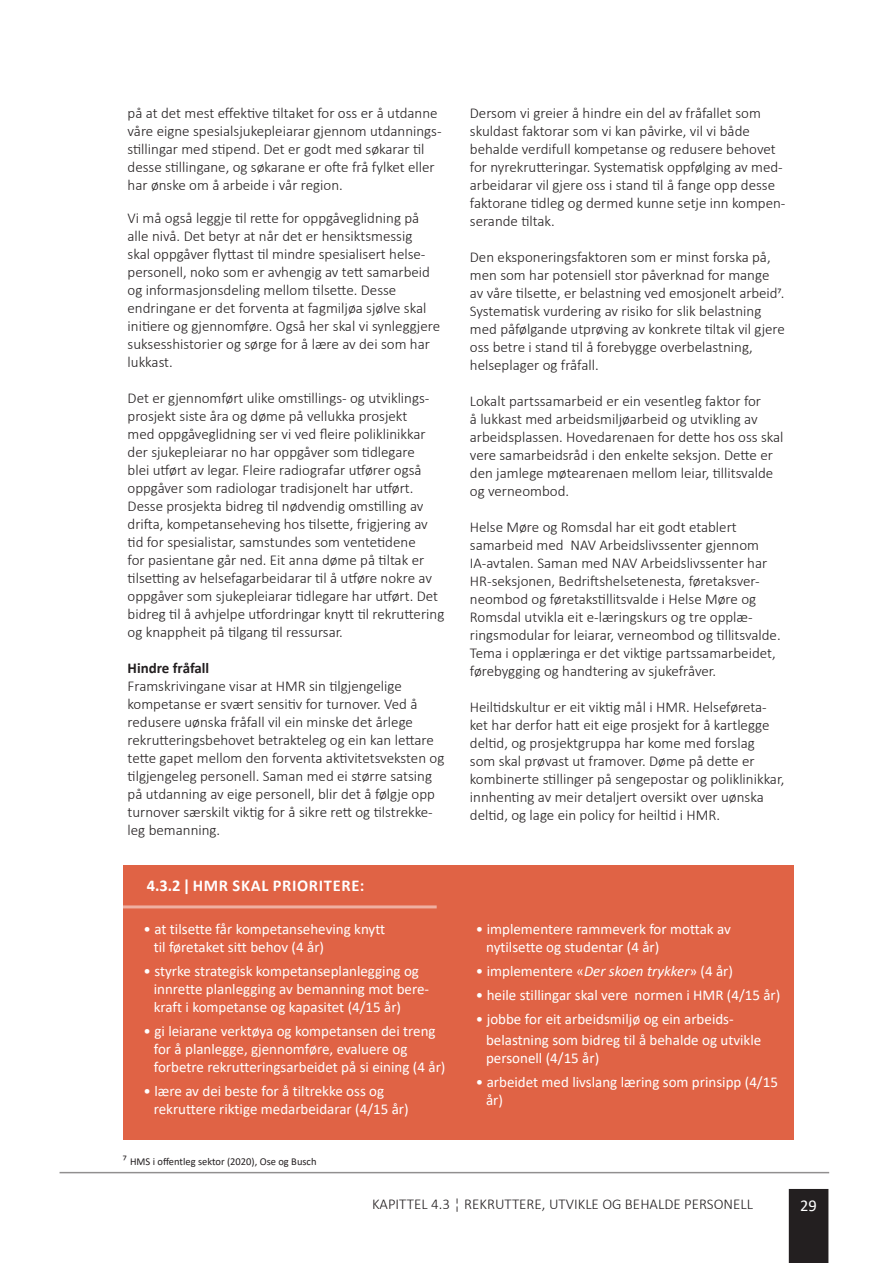
<style>
.page{position:relative;width:893px;height:1263px;background:#fff}
.page>*{position:absolute;margin:0;border:0;box-sizing:border-box;transform-origin:0 0}
.MÅLBOKS_overskrifter{font:700 16.5px "Calibri";letter-spacing:.04em;color:#fff}
.t1{font:16.5px "Calibri";color:#fff}
.mengdetekst{font:300 15px/18px "Calibri";color:#231f20}
.MÅLBOKS_punkttekst{font:15px/18px "Calibri";color:#fff}
.Footnote_text{font:300 15px/18px "Calibri";color:#231f20}
.MÅLBOKS_punkttekst-2{font:10.5px "Calibri";color:#231f20}
.s1{font-weight:700}
.s2{font-weight:300;font-size:15px}
.s3{font-style:italic}
</style>
<div class="page">
<hr style="left:60px;top:1172px;width:769px;height:1px;background:#231f20">
<div style="left:789px;top:1189px;width:39px;height:74px;background:#231f20"></div>
<div style="left:123px;top:865px;width:671px;height:275px;background:#e06345"></div>
<hr style="left:120px;top:905px;width:317px;height:3px;background:#fff">
<p class="Footnote_text" style="left:128px;top:103px;width:316px">på at det mest effektive tiltaket for oss er å utdanne våre eigne spesialsjukepleiarar gjennom utdannings&shy;stillingar med stipend. Det er godt med søkarar til desse stillingane, og søkarane er ofte frå fylket eller har ønske om å arbeide i vår region.</p>
<p class="mengdetekst" style="left:128px;top:208px;width:314px">Vi må også leggje til rette for oppgåveglidning på alle nivå. Det betyr at når det er hensiktsmessig<br>skal oppgåver flyttast til mindre spesialisert helse&shy;personell, noko som er avhengig av tett samarbeid og informasjonsdeling mellom tilsette. Desse endringane er det forventa at fagmiljøa sjølve skal initiere og gjennomføre. Også her skal vi synleggjere suksesshistorier og sørge for å lære av dei som har lukkast.</p>
<p class="mengdetekst" style="left:128px;top:388px;width:318px">Det er gjennomført ulike omstillings- og utviklings&shy;prosjekt siste åra og døme på vellukka prosjekt<br>med oppgåveglidning ser vi ved fleire poliklinikkar der sjukepleiarar no har oppgåver som tidlegare<br>blei utført av legar. Fleire radiografar utfører også oppgåver som radiologar tradisjonelt har utført.<br>Desse prosjekta bidreg til nødvendig omstilling av drifta, kompetanseheving hos tilsette, frigjering av tid for spesialistar, samstundes som ventetidene<br>for pasientane går ned. Eit anna døme på tiltak er tilsetting av helsefagarbeidarar til å utføre nokre av oppgåver som sjukepleiarar tidlegare har utført. Det bidreg til å avhjelpe utfordringar knytt til rekruttering og knappheit på tilgang til ressursar.</p>
<p class="mengdetekst" style="left:128px;top:658px;width:318px"><span class="s1">Hindre fråfall<br></span>Framskrivingane visar at HMR sin tilgjengelige kompetanse er svært sensitiv for turnover. Ved å redusere uønska fråfall vil ein minske det årlege rekrutteringsbehovet betrakteleg og ein kan lettare tette gapet mellom den forventa aktivitetsveksten og tilgjengeleg personell. Saman med ei større satsing på utdanning av eige personell, blir det å følgje opp turnover særskilt viktig for å sikre rett og tilstrekke&shy;leg bemanning.</p>
<p class="MÅLBOKS_overskrifter" style="left:147px;top:873px;width:219px">4.3.2 HMR SKAL PRIORITERE:</p>
<p class="MÅLBOKS_punkttekst" style="left:154px;top:920px;width:233px;text-indent:-10px">• at tilsette får kompetanseheving knytt til føretaket sitt behov (4 år)</p>
<p class="MÅLBOKS_punkttekst" style="left:154px;top:962px;width:277px;text-indent:-10px">• styrke strategisk kompetanseplanlegging og innrette planlegging av bemanning mot bere&shy;kraft i kompetanse og kapasitet (4/15 år)</p>
<p class="MÅLBOKS_punkttekst" style="left:154px;top:1022px;width:293px;text-indent:-10px">• gi leiarane verktøya og kompetansen dei treng for å planlegge, gjennomføre, evaluere og forbetre rekrutteringsarbeidet på si eining (4 år)</p>
<p class="MÅLBOKS_punkttekst" style="left:154px;top:1082px;width:256px;text-indent:-10px">• lære av dei beste for å tiltrekke oss og rekruttere riktige medarbeidarar (4/15 år)</p>
<p class="MÅLBOKS_punkttekst-2" style="left:123px;top:1154px;width:195px"><span class="s2">7</span> HMS i offentleg sektor (2020), Ose og Busch</p>
<p class="mengdetekst" style="left:470px;top:103px;width:317px">Dersom vi greier å hindre ein del av fråfallet som skuldast faktorar som vi kan påvirke, vil vi både behalde verdifull kompetanse og redusere behovet for nyrekrutteringar. Systematisk oppfølging av med&shy;arbeidarar vil gjere oss i stand til å fange opp desse faktorane tidleg og dermed kunne setje inn kompen&shy;serande tiltak.</p>
<p class="mengdetekst" style="left:470px;top:247px;width:316px">Den eksponeringsfaktoren som er minst forska på, men som har potensiell stor påverknad for mange av våre tilsette, er belastning ved emosjonelt arbeid7.<br>Systematisk vurdering av risiko for slik belastning med påfølgande utprøving av konkrete tiltak vil gjere oss betre i stand til å forebygge overbelastning, helseplager og fråfall.</p>
<p class="mengdetekst" style="left:470px;top:391px;width:315px">Lokalt partssamarbeid er ein vesentleg faktor for<br>å lukkast med arbeidsmiljøarbeid og utvikling av arbeidsplassen. Hovedarenaen for dette hos oss skal vere samarbeidsråd i den enkelte seksjon. Dette er den jamlege møtearenaen mellom leiar, tillitsvalde og verneombod.</p>
<p class="mengdetekst" style="left:470px;top:517px;width:312px">Helse Møre og Romsdal har eit godt etablert samarbeid med NAV Arbeidslivssenter gjennom IA-avtalen. Saman med NAV Arbeidslivssenter har HR-seksjonen, Bedriftshelsetenesta, føretaksver&shy;neombod og føretakstillitsvalde i Helse Møre og Romsdal utvikla eit e‐læringskurs og tre opplæ&shy;ringsmodular for leiarar, verneombod og tillitsvalde.<br>Tema i opplæringa er det viktige partssamarbeidet, førebygging og handtering av sjukefråver.</p>
<p class="mengdetekst" style="left:470px;top:697px;width:316px">Heiltidskultur er eit viktig mål i HMR. Helseføreta&shy;ket har derfor hatt eit eige prosjekt for å kartlegge deltid, og prosjektgruppa har kome med forslag<br>som skal prøvast ut framover. Døme på dette er kombinerte stillinger på sengepostar og poliklinikkar, innhenting av meir detaljert oversikt over uønska deltid, og lage ein policy for heiltid i HMR.</p>
<p class="MÅLBOKS_punkttekst" style="left:486px;top:920px;width:246px;text-indent:-10px">• implementere rammeverk for mottak av nytilsette og studentar (4 år)</p>
<p class="MÅLBOKS_punkttekst" style="left:476px;top:962px;width:259px">• implementere «<span class="s3">Der skoen trykker</span>» (4 år)</p>
<p class="MÅLBOKS_punkttekst" style="left:476px;top:986px;width:306px">• heile stillingar skal vere normen i HMR (4/15 år)</p>
<p class="MÅLBOKS_punkttekst" style="left:486px;top:1008px;width:277px;line-height:21px;text-indent:-10px">• jobbe for eit arbeidsmiljø og ein arbeids&shy;belastning som bidreg til å behalde og utvikle</p>
<p class="MÅLBOKS_punkttekst" style="left:486px;top:1049px;width:115px">personell (4/15 år)</p>
<p class="MÅLBOKS_punkttekst" style="left:486px;top:1073px;width:293px;text-indent:-10px">• arbeidet med livslang læring som prinsipp (4/15 år)</p>
<p class="mengdetekst" style="left:372px;top:1195px;width:382px">KAPITTEL 4.3 ¦ REKRUTTERE, UTVIKLE OG BEHALDE PERSONELL</p>
<p class="t1" style="left:800px;top:1194px;width:18px">29</p>
</div>
